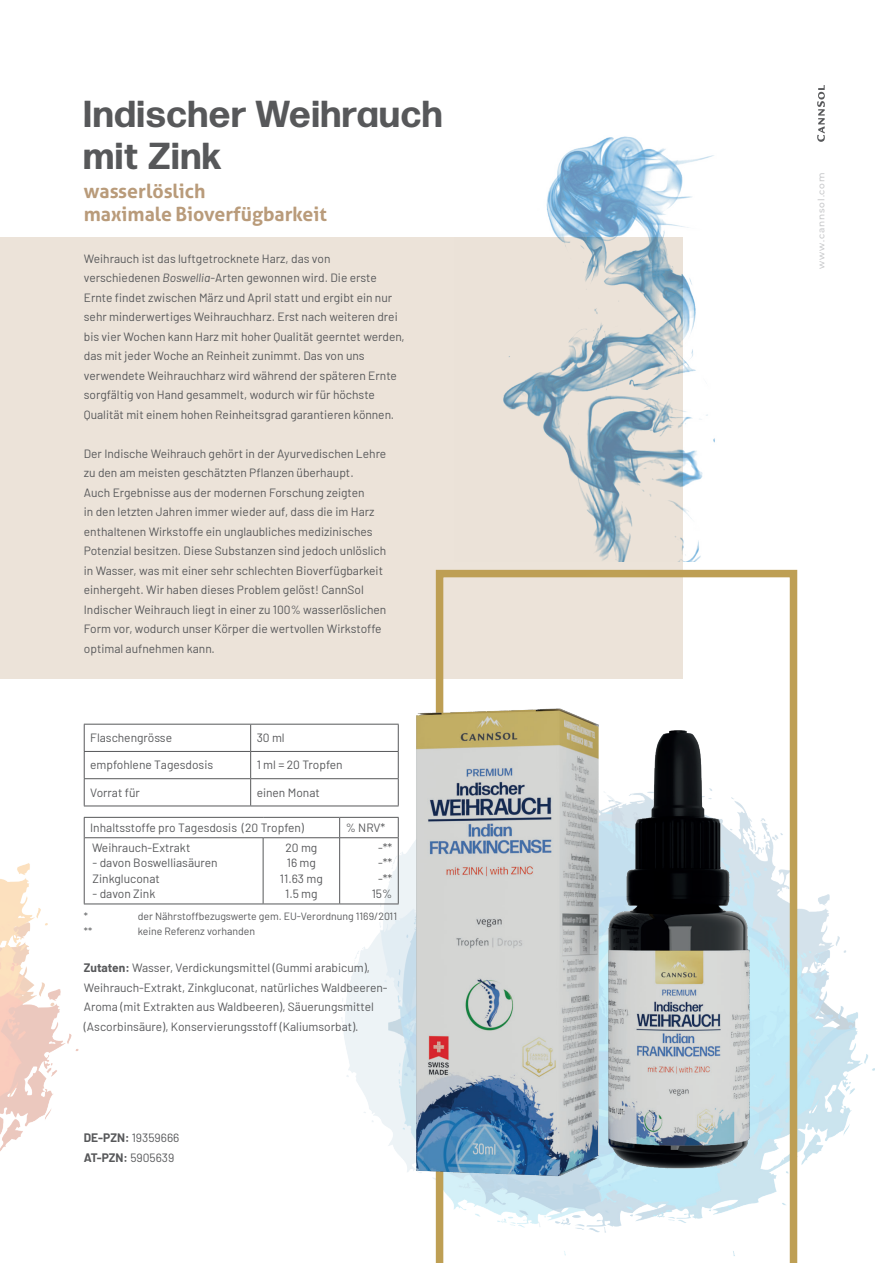
<style>
.page{position:relative;width:893px;height:1263px;background:#fff}
.page>*{position:absolute;margin:0;border:0;box-sizing:border-box;transform-origin:0 0}
.t1{font:700 37.5px/42px "Forma DJR Banner";letter-spacing:.05em;color:#57585a}
.t2{font:700 19.5px/22.5px "Aller";color:#b99b7a}
.t3{font:12px/19.5px "Barlow";color:#57585a}
.t4{font:10.5px "Barlow";color:#57585a}
.t5{font:500 9px "Montserrat";letter-spacing:.1em;color:#c7c8ca}
.s1{font-style:italic}
.s2{font-weight:700}
</style>
<div class="page">
<svg style="left:817px;top:85px;width:8px;height:57px"></svg>
<div style="left:0;top:237px;width:682px;height:441px;background:#ece3d9"></div>
<img style="left:503px;top:136px;width:212px;height:382px">
<hr style="left:84px;top:724px;width:167px;height:1px;background:#57585a">
<hr style="left:84px;top:751px;width:167px;height:1px;background:#57585a">
<hr style="left:84px;top:778px;width:167px;height:1px;background:#57585a">
<svg style="left:84px;top:724px;width:1px;height:82px"></svg>
<hr style="left:84px;top:806px;width:167px;height:1px;background:#57585a">
<img style="left:169px;top:518px;width:706px;height:745px">
<hr style="left:85px;top:837px;width:178px;height:1px;background:#57585a">
<svg style="left:339px;top:818px;width:1px;height:19px"></svg>
<hr style="left:263px;top:837px;width:77px;height:1px;background:#57585a">
<hr style="left:263px;top:838px;width:1px;height:65px;background:#57585a">
<hr style="left:340px;top:837px;width:58px;height:1px;background:#57585a">
<hr style="left:339px;top:838px;width:1px;height:65px;background:#57585a">
<hr style="left:84px;top:817px;width:179px;height:1px;background:#57585a">
<svg style="left:84px;top:818px;width:1px;height:20px"></svg>
<hr style="left:263px;top:817px;width:77px;height:1px;background:#57585a">
<hr style="left:340px;top:817px;width:59px;height:1px;background:#57585a">
<svg style="left:398px;top:818px;width:1px;height:20px"></svg>
<hr style="left:84px;top:838px;width:1px;height:65px;background:#57585a">
<hr style="left:398px;top:838px;width:1px;height:65px;background:#57585a">
<hr style="left:84px;top:903px;width:179px;height:1px;background:#57585a">
<hr style="left:263px;top:903px;width:77px;height:1px;background:#57585a">
<hr style="left:340px;top:903px;width:59px;height:1px;background:#57585a">
<img style="left:0;top:863px;width:79px;height:288px">
<h1 class="t1" style="left:84px;top:92px;width:359px">Indischer Weihrauch mit Zink</h1>
<h2 class="t2" style="left:84px;top:180px;width:245px">wasserlöslich<br>maximale Bioverfügbarkeit</h2>
<p class="t3" style="left:84px;top:248px;width:322px">Weihrauch ist das luftgetrocknete Harz, das von verschiedenen <span class="s1">Boswellia</span>-Arten gewonnen wird. Die erste Ernte findet zwischen März und April statt und ergibt ein nur sehr minderwertiges Weihrauchharz. Erst nach weiteren drei bis vier Wochen kann Harz mit hoher Qualität geerntet werden, das mit jeder Woche an Reinheit zunimmt. Das von uns verwendete Weihrauchharz wird während der späteren Ernte sorgfältig von Hand gesammelt, wodurch wir für höchste Qualität mit einem hohen Reinheitsgrad garantieren können.</p>
<p class="t3" style="left:84px;top:443px;width:304px">Der Indische Weihrauch gehört in der Ayurvedischen Lehre zu den am meisten geschätzten Pflanzen überhaupt.<br>Auch Ergebnisse aus der modernen Forschung zeigten<br>in den letzten Jahren immer wieder auf, dass die im Harz enthaltenen Wirkstoffe ein unglaubliches medizinisches Potenzial besitzen. Diese Substanzen sind jedoch unlöslich in Wasser, was mit einer sehr schlechten Bioverfügbarkeit einhergeht. Wir haben dieses Problem gelöst! CannSol Indischer Weihrauch liegt in einer zu 100% wasserlöslichen Form vor, wodurch unser Körper die wertvollen Wirkstoffe optimal aufnehmen kann.</p>
<p class="t3" style="left:90px;top:727px;width:83px">Flaschengrösse</p>
<p class="t3" style="left:257px;top:727px;width:30px">30 ml</p>
<p class="t3" style="left:90px;top:754px;width:124px">empfohlene Tagesdosis</p>
<p class="t3" style="left:257px;top:754px;width:87px">1 ml = 20 Tropfen</p>
<p class="t3" style="left:90px;top:782px;width:51px">Vorrat für</p>
<p class="t3" style="left:257px;top:782px;width:65px">einen Monat</p>
<p class="t3" style="left:90px;top:817px;width:215px">Inhaltsstoffe pro Tagesdosis (20 Tropfen)</p>
<p class="t3" style="left:346px;top:817px;width:41px">% NRV*</p>
<p class="t3" style="left:92px;top:837px;width:100px">Weihrauch-Extrakt</p>
<p class="t3" style="left:93px;top:854px;width:127px;line-height:15.3px">- davon Boswelliasäuren<br>Zinkgluconat</p>
<p class="t3" style="left:93px;top:883px;width:64px">- davon Zink</p>
<p class="t3" style="left:280px;top:839px;width:44px;line-height:15.3px;text-align:center">20 mg<br>16 mg<br>11.63 mg<br>1.5 mg</p>
<p class="t3" style="left:372px;top:839px;width:22px;line-height:15.3px;text-align:center">-** -** -**<br>15%</p>
<p class="t4" style="left:84px;top:908px;width:6px">*</p>
<p class="t4" style="left:138px;top:908px;width:261px">der Nährstoffbezugswerte gem. EU-Verordnung 1169/2011</p>
<p class="t4" style="left:84px;top:923px;width:10px">**</p>
<p class="t4" style="left:138px;top:923px;width:119px">keine Referenz vorhanden</p>
<p class="t3" style="left:84px;top:957px;width:305px"><span class="s2">Zutaten:</span> Wasser, Verdickungsmittel (Gummi arabicum), Weihrauch-Extrakt, Zinkgluconat, natürliches Waldbeeren-Aroma (mit Extrakten aus Waldbeeren), Säuerungsmittel (Ascorbinsäure), Konservierungsstoff (Kaliumsorbat).</p>
<p class="t3" style="left:84px;top:1127px;width:97px"><span class="s2">DE-PZN:</span> 19359666<br><span class="s2">AT-PZN:</span> 5905639</p>
<p class="t5" style="left:815px;top:269px;width:98px;rotate:-90deg">www.cannsol.com</p>
</div>
